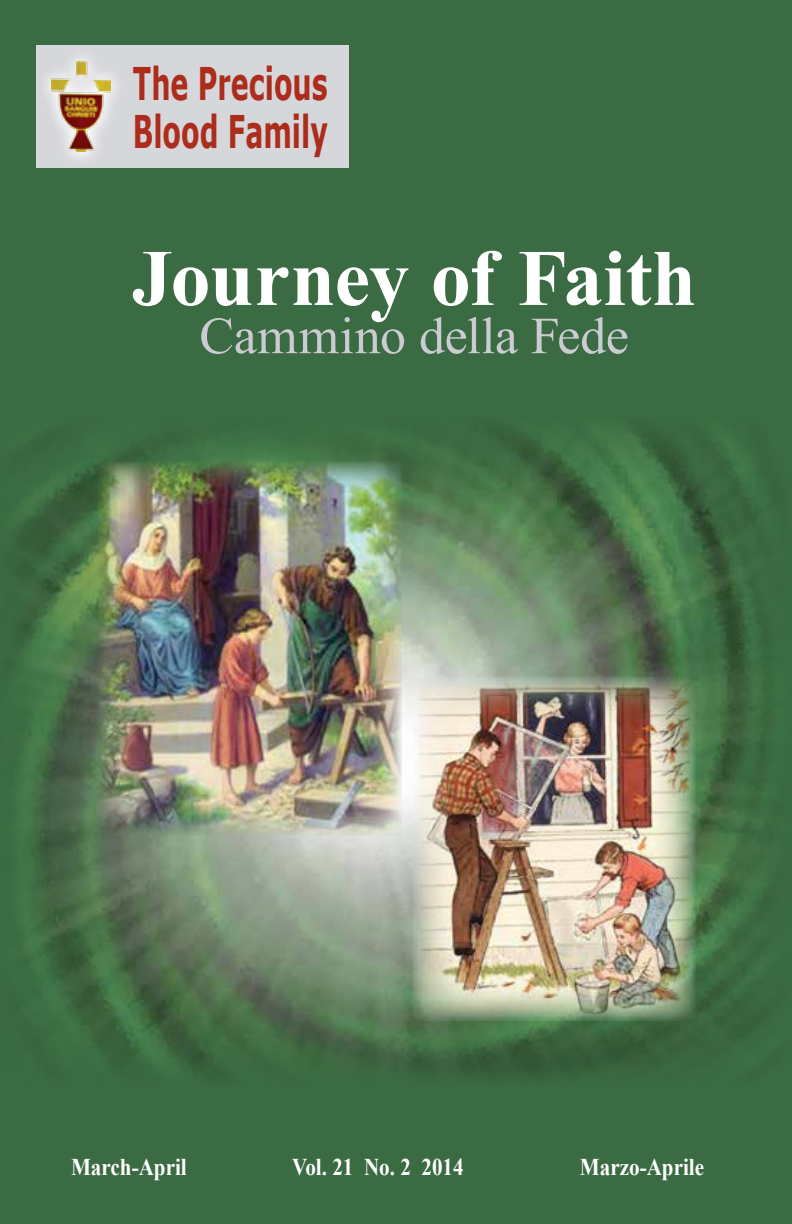
<style>
.page{position:relative;width:792px;height:1224px;background:#3a6b42}
.page>*{position:absolute;margin:0;border:0;box-sizing:border-box;transform-origin:0 0}
.t1{font:700 80px "Times New Roman";letter-spacing:-.01em;color:#fff}
.t2{font:52px "Times New Roman";letter-spacing:-.005em;color:#cbcbd1}
.t3{font:700 45px/48px "Verdana";color:#ac2d1b;scale:.6 1}
.t4{font:700 24px "Times New Roman";color:#fff;scale:.88 1}
</style>
<div class="page">
<img style="left:18px;top:429px;width:745px;height:647px">
<div style="left:36px;top:45px;width:313px;height:123px;background:#d6d7db"></div>
<div style="left:35px;top:41px;width:94px;height:131px;background:#fff;opacity:.75"></div>
<div style="left:42px;top:48px;width:80px;height:117px;background:linear-gradient(to right,#dadbde,#d9dade)"></div>
<img style="left:52px;top:62px;width:59px;height:89px">
<img style="left:413px;top:677px;width:283px;height:344px">
<img style="left:98px;top:461px;width:304px;height:374px">
<h3 class="t3" style="left:133px;top:58px;width:327px">The Precious<br>Blood Family</h3>
<h1 class="t1" style="left:132px;top:223px;width:566px">Journey of Faith</h1>
<h2 class="t2" style="left:199px;top:301px;width:431px">Cammino della Fede</h2>
<p class="t4" style="left:71px;top:1151px;width:133px">March-April</p>
<p class="t4" style="left:292px;top:1151px;width:197px">Vol. 21 No. 2 2014</p>
<p class="t4" style="left:580px;top:1151px;width:143px">Marzo-Aprile</p>
</div>
